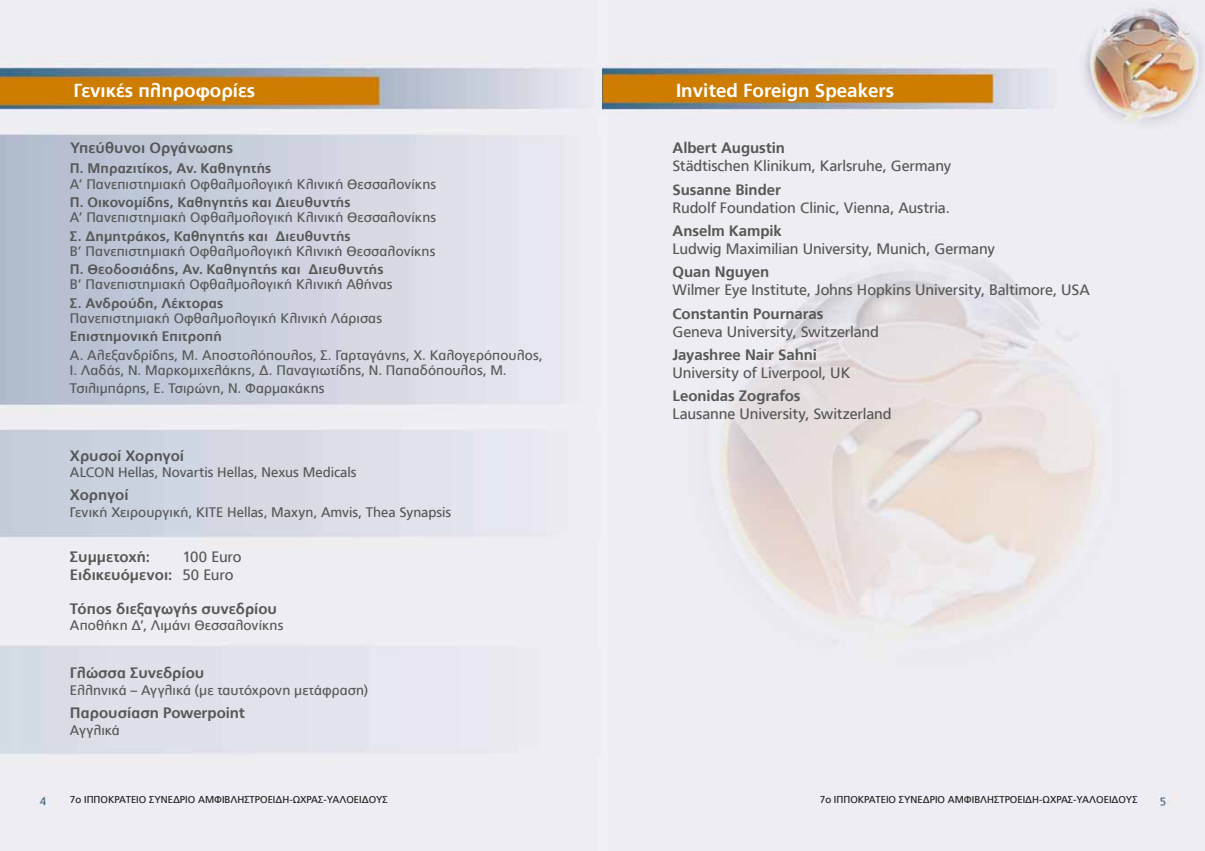
<style>
.page{position:relative;width:1205px;height:851px;background:#fff}
.page>*{position:absolute;margin:0;border:0;box-sizing:border-box;transform-origin:0 0}
.t1{font:700 18.75px "PF Catalog";color:#fff}
.t2{font:15px "PF Catalog";letter-spacing:-.01em;color:#575756}
.t3{font:700 15px/18px "PF Catalog";color:#575756}
.t4{font:13.75px/15px "PF Catalog";letter-spacing:.005em;color:#575756}
.t5{font:700 13.75px "PF Catalog";letter-spacing:.01em;color:#575756}
.t6{font:10px "PF Catalog";color:#1d1d1b}
.s1{font-weight:400}
</style>
<div class="page">
<img style="left:0;top:0;width:1205px;height:850px">
<h1 class="t1" style="left:74px;top:80px;width:183px">Γενικές πληροφορίες</h1>
<p class="t3" style="left:70px;top:139px;width:165px">Υπεύθυνοι Οργάνωσης</p>
<p class="t5" style="left:70px;top:161px;width:203px">Π. Μπραζιτίκος, Αν. Καθηγητής</p>
<p class="t4" style="left:70px;top:176px;width:368px">A’ Πανεπιστημιακή Οφθαλμολογική Κλινική Θεσσαλονίκης</p>
<p class="t5" style="left:70px;top:194px;width:282px">Π. Οικονομίδης, Καθηγητής και Διευθυντής</p>
<p class="t4" style="left:70px;top:210px;width:368px">A’ Πανεπιστημιακή Οφθαλμολογική Κλινική Θεσσαλονίκης</p>
<p class="t5" style="left:70px;top:228px;width:282px">Σ. Δημητράκος, Καθηγητής και Διευθυντής</p>
<p class="t4" style="left:70px;top:243px;width:367px">Β’ Πανεπιστημιακή Οφθαλμολογική Κλινική Θεσσαλονίκης</p>
<p class="t5" style="left:70px;top:261px;width:315px">Π. Θεοδοσιάδης, Αν. Καθηγητής και Διευθυντής</p>
<p class="t4" style="left:70px;top:277px;width:324px">Β’ Πανεπιστημιακή Οφθαλμολογική Κλινική Αθήνας</p>
<p class="t5" style="left:70px;top:295px;width:155px">Σ. Ανδρούδη, Λέκτορας</p>
<p class="t4" style="left:70px;top:310px;width:314px">Πανεπιστημιακή Οφθαλμολογική Κλινική Λάρισας</p>
<p class="t5" style="left:70px;top:328px;width:153px">Επιστημονική Επιτροπή</p>
<p class="t4" style="left:70px;top:348px;width:474px">Α. Αλεξανδρίδης, M. Αποστολόπουλος, Σ. Γαρταγάνης, Χ. Καλογερόπουλος,<br>Ι. Λαδάς, Ν. Μαρκομιχελάκης, Δ. Παναγιωτίδης, Ν. Παπαδόπουλος, Μ.</p>
<p class="t4" style="left:70px;top:381px;width:256px">Τσιλιμπάρης, Ε. Τσιρώνη, Ν. Φαρμακάκης</p>
<p class="t3" style="left:70px;top:446px;width:116px">Χρυσoί Χορηγοί</p>
<p class="t4" style="left:70px;top:465px;width:288px">ALCON Hellas, Novartis Hellas, Nexus Medicals</p>
<p class="t3" style="left:70px;top:486px;width:60px">Χορηγοί</p>
<p class="t4" style="left:70px;top:504px;width:383px">Γενική Χειρουργική, ΚΙΤΕ Hellas, Maxyn, Amvis, Thea Synapsis</p>
<p class="t3" style="left:70px;top:547px;width:82px">Συμμετοχή:</p>
<p class="t3" style="left:70px;top:547px;width:173px;text-indent:112px"><span class="s1">100 Euro<br></span>Ειδικευόμενοι: <span class="s1">50 Εuro</span></p>
<p class="t3" style="left:70px;top:599px;width:209px">Τόπος διεξαγωγής συνεδρίου</p>
<p class="t4" style="left:70px;top:617px;width:215px">Αποθήκη Δ’, Λιμάνι Θεσσαλονίκης</p>
<p class="t3" style="left:70px;top:664px;width:136px">Γλώσσα Συνεδρίου</p>
<p class="t4" style="left:70px;top:682px;width:300px">Ελληνικά – Αγγλικά (με ταυτόχρονη μετάφραση)</p>
<p class="t3" style="left:70px;top:703px;width:176px">Παρουσίαση Powerpoint</p>
<p class="t4" style="left:70px;top:722px;width:51px">Αγγλικά</p>
<p class="t6" style="left:70px;top:793px;width:319px">7ο ΙΠΠΟΚΡΑΤΕΙΟ ΣΥΝΕΔΡΙΟ ΑΜΦΙΒΛΗΣΤΡΟΕΙΔΗ-ΩΧΡΑΣ-ΥΑΛΟΕΙΔΟΥΣ</p>
<h1 class="t1" style="left:676px;top:80px;width:220px">Invited Foreign Speakers</h1>
<p class="t3" style="left:672px;top:139px;width:114px">Albert Augustin</p>
<p class="t2" style="left:672px;top:157px;width:280px">Städtischen Klinikum, Karlsruhe, Germany</p>
<p class="t3" style="left:672px;top:180px;width:110px">Susanne Binder</p>
<p class="t2" style="left:672px;top:199px;width:279px">Rudolf Foundation Clinic, Vienna, Austria.</p>
<p class="t3" style="left:672px;top:222px;width:111px">Anselm Kampik</p>
<p class="t2" style="left:672px;top:240px;width:324px">Ludwig Maximilian University, Munich, Germany</p>
<p class="t3" style="left:672px;top:263px;width:98px">Quan Nguyen</p>
<p class="t2" style="left:672px;top:281px;width:419px">Wilmer Eye Institute, Johns Hopkins University, Baltimore, USA</p>
<p class="t3" style="left:672px;top:304px;width:152px">Constantin Pournaras</p>
<p class="t2" style="left:672px;top:322px;width:208px">Geneva University, Switzerland</p>
<p class="t3" style="left:672px;top:345px;width:146px">Jayashree Nair Sahni</p>
<p class="t2" style="left:672px;top:364px;width:179px">University of Liverpool, UK</p>
<p class="t3" style="left:672px;top:387px;width:130px">Leonidas Zografos</p>
<p class="t2" style="left:672px;top:405px;width:221px">Lausanne University, Switzerland</p>
<p class="t6" style="left:820px;top:793px;width:319px">7ο ΙΠΠΟΚΡΑΤΕΙΟ ΣΥΝΕΔΡΙΟ ΑΜΦΙΒΛΗΣΤΡΟΕΙΔΗ-ΩΧΡΑΣ-ΥΑΛΟΕΙΔΟΥΣ</p>
</div>
